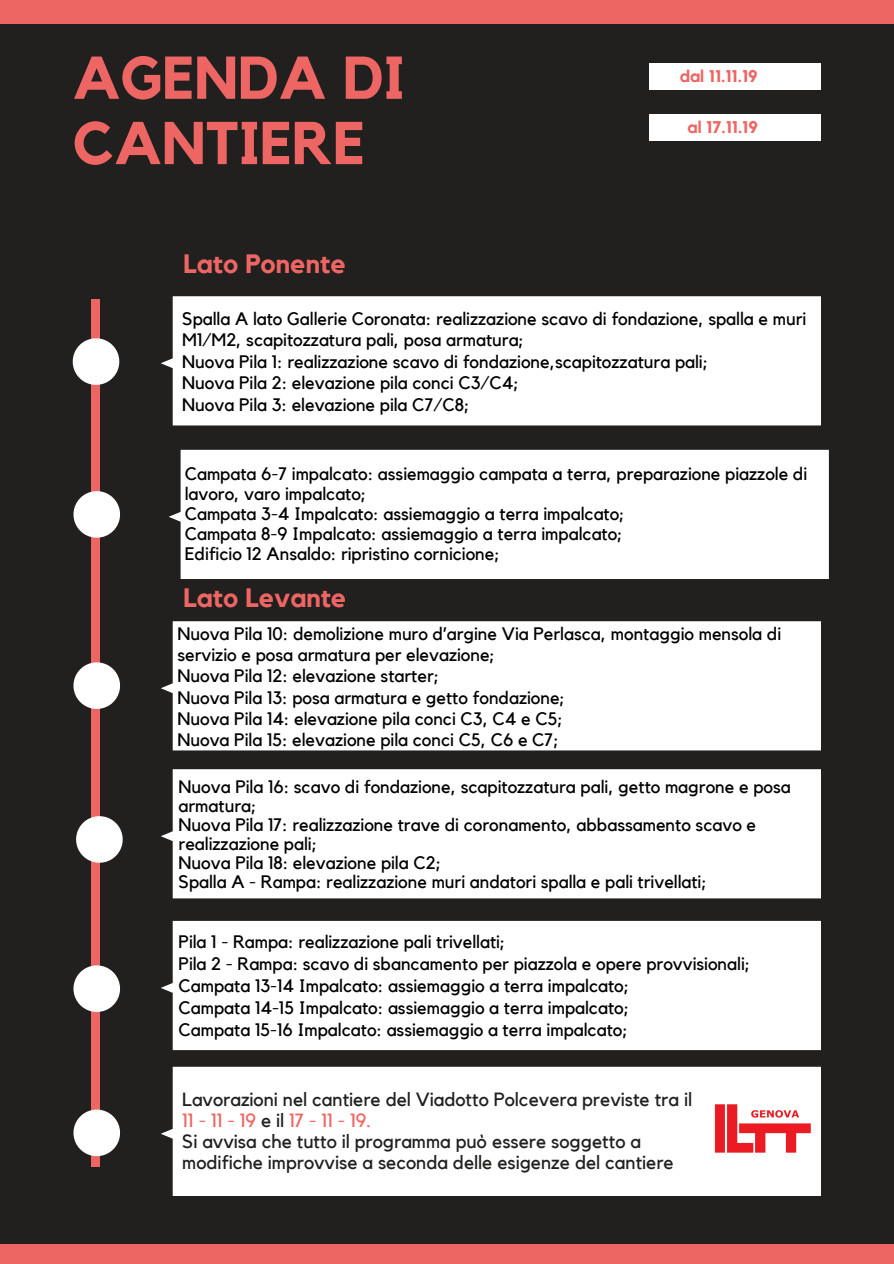
<style>
.page{position:relative;width:894px;height:1264px;background:#fff}
.page>*{position:absolute;margin:0;border:0;box-sizing:border-box;transform-origin:0 0}
.t1{font:700 59.55px/65.2px "Kollektif";color:#ee6664}
.t2{font:700 26.55px "Kollektif";color:#ee6664}
.t3{font:19.05px/21px "Kollektif";color:#21201f}
.t4{font:18px/21.1px "Kollektif";color:#000}
.t5{font:700 16.95px "Kollektif";color:#ee6664}
.s1{color:#ee6664}
</style>
<div class="page">
<div style="left:0;top:0;width:893px;height:1263px;background:#21201f"></div>
<div style="left:161px;top:296px;width:659px;height:129px;background:#fff"></div>
<div style="left:168px;top:450px;width:660px;height:129px;background:#fff"></div>
<div style="left:161px;top:621px;width:659px;height:129px;background:#fff"></div>
<div style="left:161px;top:920px;width:659px;height:130px;background:#fff"></div>
<div style="left:161px;top:1066px;width:659px;height:129px;background:#fff"></div>
<div style="left:92px;top:299px;width:7px;height:867px;background:#ee6664"></div>
<svg style="left:73px;top:491px;width:47px;height:46px"></svg>
<svg style="left:73px;top:662px;width:47px;height:47px"></svg>
<svg style="left:73px;top:965px;width:47px;height:46px"></svg>
<svg style="left:73px;top:1109px;width:47px;height:47px"></svg>
<svg style="left:73px;top:338px;width:46px;height:47px"></svg>
<div style="left:0;top:1244px;width:893px;height:19px;background:#ee6664"></div>
<div style="left:0;top:0;width:893px;height:24px;background:#ee6664"></div>
<div style="left:649px;top:64px;width:171px;height:26px;background:#fff"></div>
<div style="left:649px;top:114px;width:171px;height:26px;background:#fff"></div>
<img style="left:704px;top:1096px;width:116px;height:64px">
<svg style="left:76px;top:816px;width:47px;height:46px"></svg>
<div style="left:161px;top:769px;width:659px;height:129px;background:#fff"></div>
<h1 class="t1" style="left:73px;top:48px;width:333px">AGENDA DI<br>CANTIERE</h1>
<h2 class="t2" style="left:183px;top:252px;width:164px">Lato Ponente</h2>
<p class="t5" style="left:679px;top:68px;width:79px">dal 11.11.19</p>
<p class="t5" style="left:687px;top:119px;width:72px">al 17.11.19</p>
<p class="t4" style="left:182px;top:308px;width:625px">Spalla A lato Gallerie Coronata: realizzazione scavo di fondazione, spalla e muri M1/M2, scapitozzatura pali, posa armatura;<br>Nuova Pila 1: realizzazione scavo di fondazione,scapitozzatura pali;<br>Nuova Pila 2: elevazione pila conci C3/C4;<br>Nuova Pila 3: elevazione pila C7/C8;</p>
<p class="t4" style="left:185px;top:465px;width:623px;line-height:20px">Campata 6-7 impalcato: assiemaggio campata a terra, preparazione piazzole di lavoro, varo impalcato;<br>Campata 3-4 Impalcato: assiemaggio a terra impalcato;<br>Campata 8-9 Impalcato: assiemaggio a terra impalcato;<br>Edificio 12 Ansaldo: ripristino cornicione;</p>
<h2 class="t2" style="left:183px;top:585px;width:165px">Lato Levante</h2>
<p class="t4" style="left:177px;top:624px;width:605px">Nuova Pila 10: demolizione muro d’argine Via Perlasca, montaggio mensola di servizio e posa armatura per elevazione;<br>Nuova Pila 12: elevazione starter;<br>Nuova Pila 13: posa armatura e getto fondazione;<br>Nuova Pila 14: elevazione pila conci C3, C4 e C5;<br>Nuova Pila 15: elevazione pila conci C5, C6 e C7;</p>
<p class="t4" style="left:178px;top:778px;width:613px;line-height:18.9px">Nuova Pila 16: scavo di fondazione, scapitozzatura pali, getto magrone e posa armatura;<br>Nuova Pila 17: realizzazione trave di coronamento, abbassamento scavo e realizzazione pali;<br>Nuova Pila 18: elevazione pila C2;<br>Spalla A - Rampa: realizzazione muri andatori spalla e pali trivellati;</p>
<p class="t4" style="left:178px;top:930px;width:572px;line-height:22.2px">Pila 1 - Rampa: realizzazione pali trivellati;<br>Pila 2 - Rampa: scavo di sbancamento per piazzola e opere provvisionali; Campata 13-14 Impalcato: assiemaggio a terra impalcato;<br>Campata 14-15 Impalcato: assiemaggio a terra impalcato;<br>Campata 15-16 Impalcato: assiemaggio a terra impalcato;</p>
<p class="t3" style="left:182px;top:1089px;width:511px">Lavorazioni nel cantiere del Viadotto Polcevera previste tra il <span class="s1">11-11-19</span>eil<span class="s1">17-11-19.<br></span>Si avvisa che tutto il programma può essere soggetto a modifiche improvvise a seconda delle esigenze del cantiere</p>
</div>
